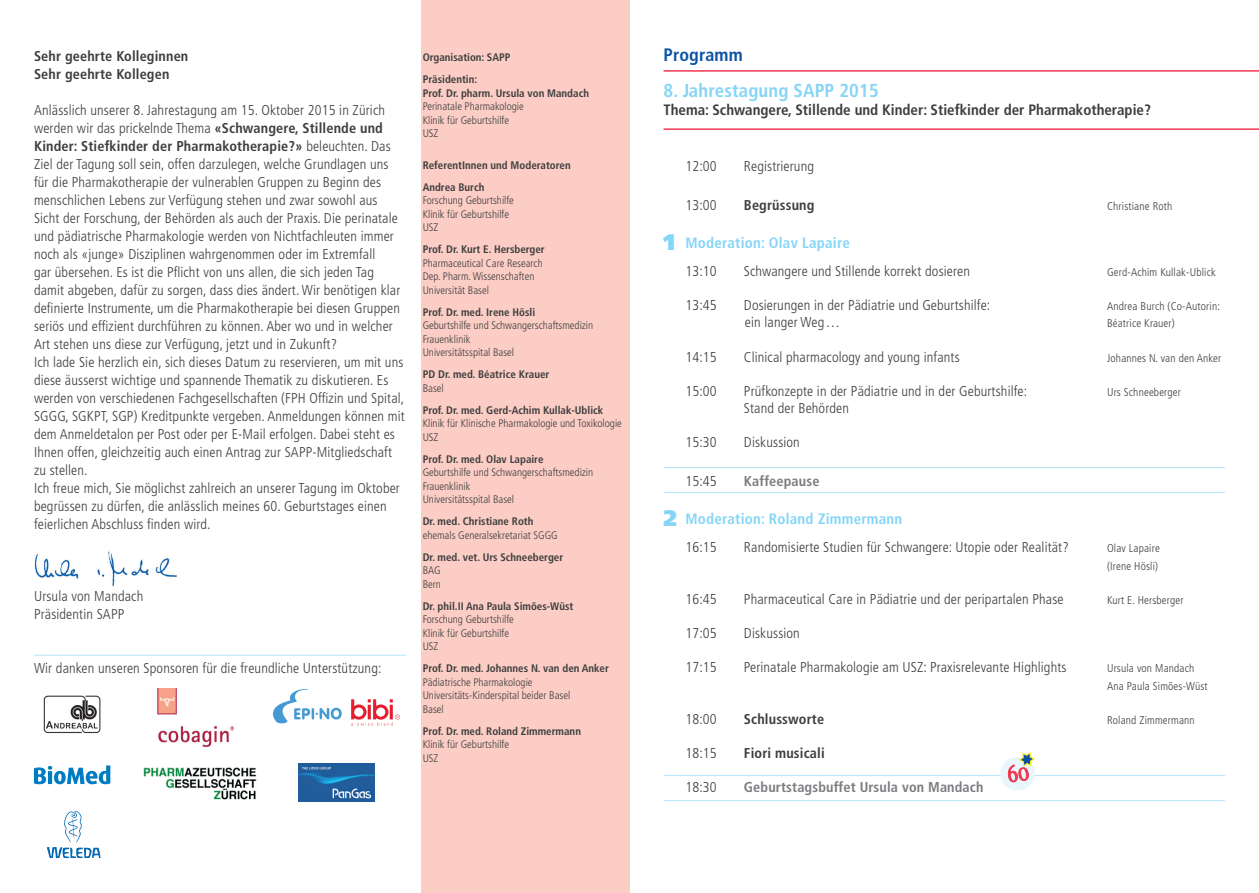
<style>
.page{position:relative;width:1259px;height:893px;background:#fff}
.page>*{position:absolute;margin:0;border:0;box-sizing:border-box;transform-origin:0 0}
.t1{font:900 22.5px "Frutiger";color:#85d5f7}
.t2{font:700 condensed 18.75px "Frutiger";letter-spacing:.005em;color:#85d5f7}
.t3{font:700 condensed 18px "Frutiger";letter-spacing:.01em;color:#0c53a5}
.t4{font:700 condensed 15px "Frutiger";color:#3e3e3f}
.t5{font:700 condensed 15px "Frutiger";letter-spacing:.015em;color:#85d5f7}
.t6{font:300 condensed 14.25px/18px "Frutiger";letter-spacing:.01em;color:#3e3e3f}
.t7{font:700 condensed 14.25px/18px "Frutiger";letter-spacing:.01em;color:#3e3e3f}
.t8{font:700 condensed 14.25px "Frutiger";letter-spacing:.01em;color:#7a7c7f}
.t9{font:300 condensed 11.25px/17.2px "Frutiger";letter-spacing:.015em;color:#3e3e3f}
.t10{font:300 condensed 10.95px/13.5px "Frutiger";color:#3e3e3f}
.t11{font:700 condensed 10.95px/22.4px "Frutiger";color:#3e3e3f}
.s1{font-weight:700}
</style>
<div class="page">
<img style="left:34px;top:551px;width:143px;height:36px">
<hr style="left:663px;top:775px;width:562px;height:1px;background:#b4e3f9">
<hr style="left:663px;top:800px;width:562px;height:1px;background:#b4e3f9">
<hr style="left:663px;top:70px;width:596px;height:2px;background:#ee3851">
<hr style="left:663px;top:128px;width:596px;height:2px;background:#ee3851">
<div style="left:421px;top:0;width:208px;height:893px;background:#fbcdc4"></div>
<hr style="left:34px;top:655px;width:372px;height:1px;background:#b4e3f9">
<img style="left:143px;top:767px;width:114px;height:33px">
<img style="left:298px;top:764px;width:76px;height:38px">
<svg style="left:34px;top:765px;width:76px;height:19px"></svg>
<img style="left:43px;top:695px;width:58px;height:39px">
<svg style="left:47px;top:811px;width:53px;height:47px"></svg>
<img style="left:158px;top:688px;width:77px;height:59px">
<svg style="left:351px;top:699px;width:49px;height:27px"></svg>
<svg style="left:272px;top:689px;width:70px;height:35px"></svg>
<hr style="left:663px;top:467px;width:562px;height:1px;background:#b4e3f9">
<hr style="left:663px;top:492px;width:562px;height:1px;background:#b4e3f9">
<svg style="left:1000px;top:752px;width:35px;height:39px"></svg>
<p class="t7" style="left:34px;top:47px;width:156px">Sehr geehrte Kolleginnen<br>Sehr geehrte Kollegen</p>
<p class="t6" style="left:34px;top:101px;width:372px">Anlässlich unserer 8. Jahrestagung am 15. Oktober 2015 in Zürich werden wir das prickelnde Thema <span class="s1">«Schwangere, Stillende und Kinder: Stiefkinder der Pharmakotherapie?»</span> beleuchten. Das Ziel der Tagung soll sein, offen darzulegen, welche Grundlagen uns für die Pharmakotherapie der vulnerablen Gruppen zu Beginn des menschlichen Lebens zur Verfügung stehen und zwar sowohl aus Sicht der Forschung, der Behörden als auch der Praxis. Die perinatale und pädiatrische Pharmakologie werden von Nichtfachleuten immer noch als «junge» Disziplinen wahrgenommen oder im Extremfall<br>gar übersehen. Es ist die Pflicht von uns allen, die sich jeden Tag damit abgeben, dafür zu sorgen, dass dies ändert. Wir benötigen klar definierte Instrumente, um die Pharmakotherapie bei diesen Gruppen seriös und effizient durchführen zu können. Aber wo und in welcher Art stehen uns diese zur Verfügung, jetzt und in Zukunft?<br>Ich lade Sie herzlich ein, sich dieses Datum zu reservieren, um mit uns diese äusserst wichtige und spannende Thematik zu diskutieren. Es werden von verschiedenen Fachgesellschaften (FPH Offizin und Spital, SGGG, SGKPT, SGP) Kreditpunkte vergeben. Anmeldungen können mit dem Anmeldetalon per Post oder per E-Mail erfolgen. Dabei steht es Ihnen offen, gleichzeitig auch einen Antrag zur SAPP-Mitgliedschaft zu stellen.<br>Ich freue mich, Sie möglichst zahlreich an unserer Tagung im Oktober begrüssen zu dürfen, die anlässlich meines 60. Geburtstages einen feierlichen Abschluss finden wird.</p>
<p class="t6" style="left:34px;top:587px;width:111px">Ursula von Mandach<br>Präsidentin SAPP</p>
<p class="t6" style="left:34px;top:659px;width:349px">Wir danken unseren Sponsoren für die freundliche Unterstützung:</p>
<p class="t11" style="left:423px;top:46px;width:89px">Organisation: SAPP<br>Präsidentin:</p>
<p class="t11" style="left:423px;top:82px;width:168px">Prof. Dr. pharm. Ursula von Mandach</p>
<p class="t10" style="left:423px;top:100px;width:103px">Perinatale Pharmakologie<br>Klinik für Geburtshilfe<br>USZ</p>
<p class="t11" style="left:423px;top:154px;width:149px">ReferentInnen und Moderatoren<br>Andrea Burch</p>
<p class="t10" style="left:423px;top:194px;width:93px">Forschung Geburtshilfe<br>Klinik für Geburtshilfe<br>USZ</p>
<p class="t11" style="left:423px;top:238px;width:124px">Prof. Dr. Kurt E. Hersberger</p>
<p class="t10" style="left:423px;top:256px;width:122px">Pharmaceutical Care Research<br>Dep. Pharm. Wissenschaften<br>Universität Basel</p>
<p class="t11" style="left:423px;top:301px;width:114px">Prof. Dr. med. Irene Hösli</p>
<p class="t10" style="left:423px;top:319px;width:172px">Geburtshilfe und Schwangerschaftsmedizin<br>Frauenklinik<br>Universitätsspital Basel</p>
<p class="t11" style="left:423px;top:363px;width:128px">PD Dr. med. Béatrice Krauer</p>
<p class="t10" style="left:423px;top:381px;width:23px">Basel</p>
<p class="t11" style="left:423px;top:399px;width:182px">Prof. Dr. med. Gerd-Achim Kullak-Ublick</p>
<p class="t10" style="left:423px;top:417px;width:201px">Klinik für Klinische Pharmakologie und Toxikologie<br>USZ</p>
<p class="t11" style="left:423px;top:448px;width:122px">Prof. Dr. med. Olav Lapaire</p>
<p class="t10" style="left:423px;top:466px;width:172px">Geburtshilfe und Schwangerschaftsmedizin<br>Frauenklinik<br>Universitätsspital Basel</p>
<p class="t11" style="left:423px;top:510px;width:112px">Dr. med. Christiane Roth</p>
<p class="t10" style="left:423px;top:528px;width:137px">ehemals Generalsekretariat SGGG</p>
<p class="t11" style="left:423px;top:546px;width:142px">Dr. med. vet. Urs Schneeberger</p>
<p class="t10" style="left:423px;top:564px;width:20px">BAG<br>Bern</p>
<p class="t11" style="left:423px;top:595px;width:152px">Dr. phil.II Ana Paula Simões-Wüst</p>
<p class="t10" style="left:423px;top:613px;width:93px">Forschung Geburtshilfe<br>Klinik für Geburtshilfe<br>USZ</p>
<p class="t11" style="left:423px;top:657px;width:188px">Prof. Dr. med. Johannes N. van den Anker</p>
<p class="t10" style="left:423px;top:675px;width:149px">Pädiatrische Pharmakologie<br>Universitäts-Kinderspital beider Basel<br>Basel</p>
<p class="t11" style="left:423px;top:720px;width:160px">Prof. Dr. med. Roland Zimmermann</p>
<p class="t10" style="left:423px;top:738px;width:88px">Klinik für Geburtshilfe<br>USZ</p>
<p class="t3" style="left:663px;top:44px;width:81px">Programm</p>
<h2 class="t2" style="left:663px;top:79px;width:217px">8. Jahrestagung SAPP 2015</h2>
<p class="t4" style="left:663px;top:100px;width:489px">Thema: Schwangere, Stillende und Kinder: Stiefkinder der Pharmakotherapie?</p>
<h1 class="t1" style="left:663px;top:228px;width:13px">1</h1>
<h1 class="t1" style="left:663px;top:504px;width:15px">2</h1>
<p class="t6" style="left:685px;top:157px;width:33px">12:00</p>
<p class="t6" style="left:744px;top:157px;width:72px">Registrierung</p>
<p class="t6" style="left:685px;top:196px;width:33px">13:00</p>
<p class="t7" style="left:744px;top:196px;width:72px">Begrüssung</p>
<p class="t9" style="left:1107px;top:197px;width:67px">Christiane Roth</p>
<p class="t5" style="left:685px;top:234px;width:166px">Moderation: Olav Lapaire</p>
<p class="t6" style="left:685px;top:262px;width:33px">13:10</p>
<p class="t6" style="left:744px;top:262px;width:227px">Schwangere und Stillende korrekt dosieren</p>
<p class="t9" style="left:1107px;top:264px;width:110px">Gerd-Achim Kullak-Ublick</p>
<p class="t6" style="left:685px;top:296px;width:33px">13:45</p>
<p class="t6" style="left:744px;top:296px;width:248px">Dosierungen in der Pädiatrie und Geburtshilfe:</p>
<p class="t9" style="left:1107px;top:298px;width:115px">Andrea Burch (Co-Autorin:</p>
<p class="t6" style="left:745px;top:314px;width:97px">ein langer Weg…</p>
<p class="t9" style="left:1107px;top:315px;width:69px">Béatrice Krauer)</p>
<p class="t6" style="left:685px;top:348px;width:33px">14:15</p>
<p class="t6" style="left:744px;top:348px;width:217px">Clinical pharmacology and young infants</p>
<p class="t9" style="left:1107px;top:349px;width:116px">Johannes N. van den Anker</p>
<p class="t6" style="left:685px;top:382px;width:33px">15:00</p>
<p class="t6" style="left:744px;top:382px;width:285px">Prüfkonzepte in der Pädiatrie und in der Geburtshilfe:</p>
<p class="t9" style="left:1107px;top:384px;width:75px">Urs Schneeberger</p>
<p class="t6" style="left:744px;top:399px;width:107px">Stand der Behörden</p>
<p class="t6" style="left:685px;top:434px;width:33px">15:30</p>
<p class="t6" style="left:744px;top:434px;width:57px">Diskussion</p>
<p class="t6" style="left:685px;top:472px;width:33px">15:45</p>
<p class="t8" style="left:744px;top:473px;width:77px">Kaffeepause</p>
<p class="t5" style="left:685px;top:510px;width:218px">Moderation: Roland Zimmermann</p>
<p class="t6" style="left:685px;top:539px;width:33px">16:15</p>
<p class="t6" style="left:744px;top:539px;width:326px">Randomisierte Studien für Schwangere: Utopie oder Realität?</p>
<p class="t9" style="left:1107px;top:540px;width:54px">Olav Lapaire (Irene Hösli)</p>
<p class="t6" style="left:685px;top:590px;width:33px">16:45</p>
<p class="t6" style="left:744px;top:590px;width:321px">Pharmaceutical Care in Pädiatrie und der peripartalen Phase</p>
<p class="t9" style="left:1107px;top:591px;width:78px">Kurt E. Hersberger</p>
<p class="t6" style="left:685px;top:624px;width:33px">17:05</p>
<p class="t6" style="left:744px;top:624px;width:57px">Diskussion</p>
<p class="t6" style="left:685px;top:659px;width:33px">17:15</p>
<p class="t6" style="left:744px;top:659px;width:324px">Perinatale Pharmakologie am USZ: Praxisrelevante Highlights</p>
<p class="t9" style="left:1107px;top:660px;width:102px">Ursula von Mandach<br>Ana Paula Simões-Wüst</p>
<p class="t6" style="left:685px;top:710px;width:33px">18:00</p>
<p class="t7" style="left:744px;top:710px;width:82px">Schlussworte</p>
<p class="t9" style="left:1107px;top:711px;width:89px">Roland Zimmermann</p>
<p class="t6" style="left:685px;top:744px;width:33px">18:15</p>
<p class="t7" style="left:744px;top:744px;width:82px">Fiori musicali</p>
<p class="t6" style="left:685px;top:779px;width:33px">18:30</p>
<p class="t8" style="left:744px;top:779px;width:241px">Geburtstagsbuffet Ursula von Mandach</p>
</div>
